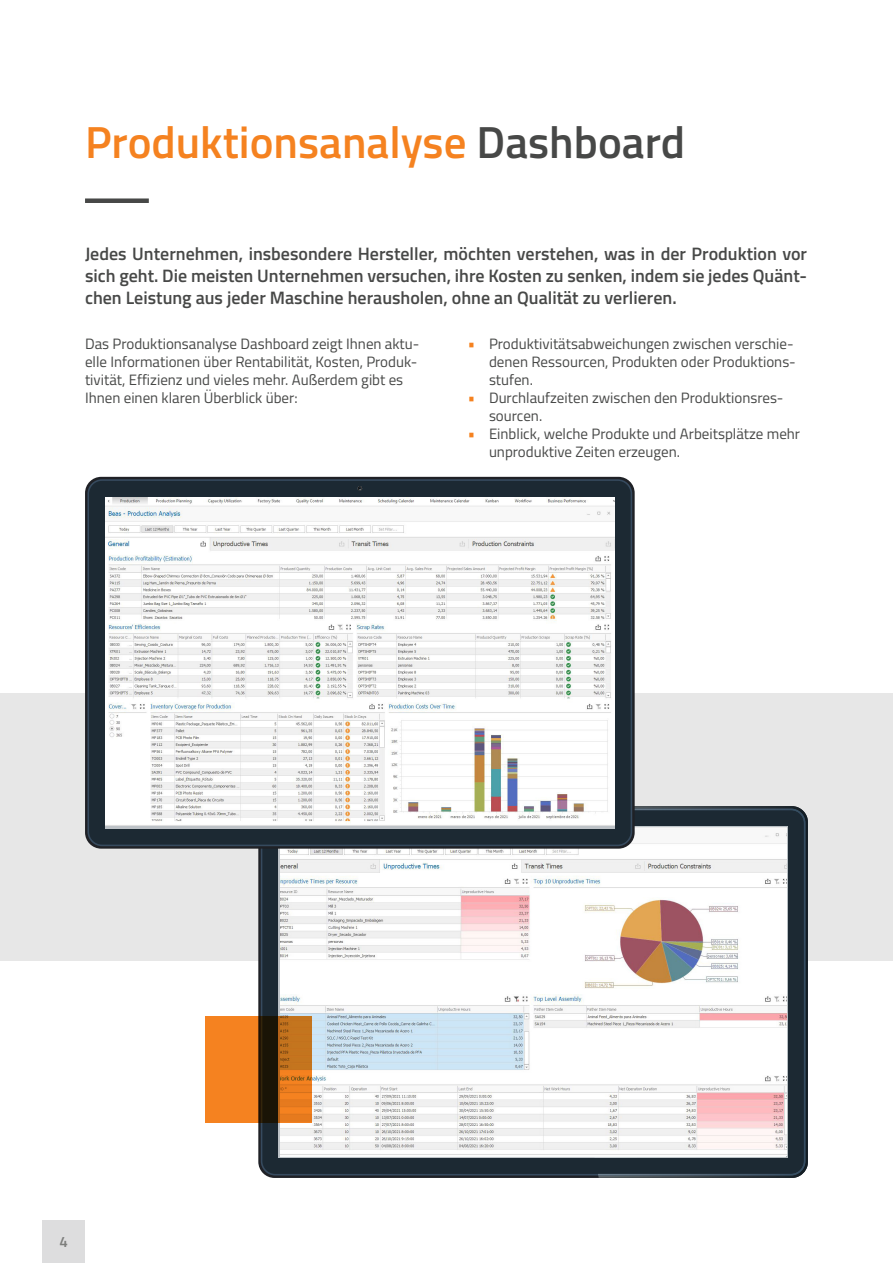
<style>
.page{position:relative;width:893px;height:1263px;background:#fff}
.page>*{position:absolute;margin:0;border:0;box-sizing:border-box;transform-origin:0 0}
.t1{font:600 45px "Titillium Web";color:#f58220}
.t2{font:600 18px/21.6px "Titillium Web";color:#474847;text-align:justify}
.t3{font:15px/18px "Titillium Web";color:#474847}
.t4{font:600 15px "Titillium Web";color:#7d7e7c}
.s1{color:#474847}
.s2{font-weight:700;font-size:16.5px;color:#f58220}
</style>
<div class="page">
<div style="left:43px;top:1220px;width:42px;height:43px;background:#ddddde"></div>
<hr style="left:892px;top:905px;width:1px;height:273px;background:#e7e7e7">
<hr style="left:892px;top:428px;width:1px;height:267px;background:#e7e7e7">
<div style="left:0;top:693px;width:893px;height:268px;background:#e7e7e7"></div>
<div style="left:85px;top:198px;width:64px;height:5px;background:#474847"></div>
<div style="left:262px;top:810px;width:542px;height:364px;background:#1c2933;border-radius:13px"></div>
<svg style="left:522px;top:806px;width:286px;height:372px"></svg>
<svg style="left:522px;top:808px;width:283px;height:367px"></svg>
<img style="left:280px;top:828px;width:506px;height:328px">
<svg style="left:85px;top:477px;width:550px;height:372px"></svg>
<div style="left:89px;top:481px;width:542px;height:364px;background:#1c2933;border-radius:13px"></div>
<img style="left:105px;top:497px;width:509px;height:329px">
<svg style="left:357px;top:486px;width:5px;height:5px"></svg>
<svg style="left:205px;top:1016px;width:106px;height:107px;fill:#f58220"></svg>
<p class="t1" style="left:85px;top:109px;width:601px">Produktionsanalyse <span class="s1">Dashboard</span></p>
<p class="t2" style="left:85px;top:242px;width:724px">Jedes Unternehmen, insbesondere Hersteller, möchten verstehen, was in der Produktion vor sich geht. Die meisten Unternehmen versuchen, ihre Kosten zu senken, indem sie jedes Quänt&shy;chen Leistung aus jeder Maschine herausholen, ohne an Qualität zu verlieren.</p>
<p class="t3" style="left:85px;top:334px;width:336px">Das Produktionsanalyse Dashboard zeigt Ihnen aktu&shy;elle Informationen über Rentabilität, Kosten, Produk&shy;tivität, Effizienz und vieles mehr. Außerdem gibt es Ihnen einen klaren Überblick über:</p>
<p class="t3" style="left:489px;top:334px;width:308px;text-indent:-21px"><span class="s2">•</span> Produktivitätsabweichungen zwischen verschie&shy;denen Ressourcen, Produkten oder Produktions&shy;stufen.</p>
<p class="t3" style="left:489px;top:388px;width:296px;text-indent:-21px"><span class="s2">•</span> Durchlaufzeiten zwischen den Produktionsres&shy;sourcen.</p>
<p class="t3" style="left:489px;top:424px;width:313px;text-indent:-21px"><span class="s2">•</span> Einblick, welche Produkte und Arbeitsplätze mehr unproduktive Zeiten erzeugen.</p>
<p class="t4" style="left:60px;top:1230px;width:10px">4</p>
</div>
